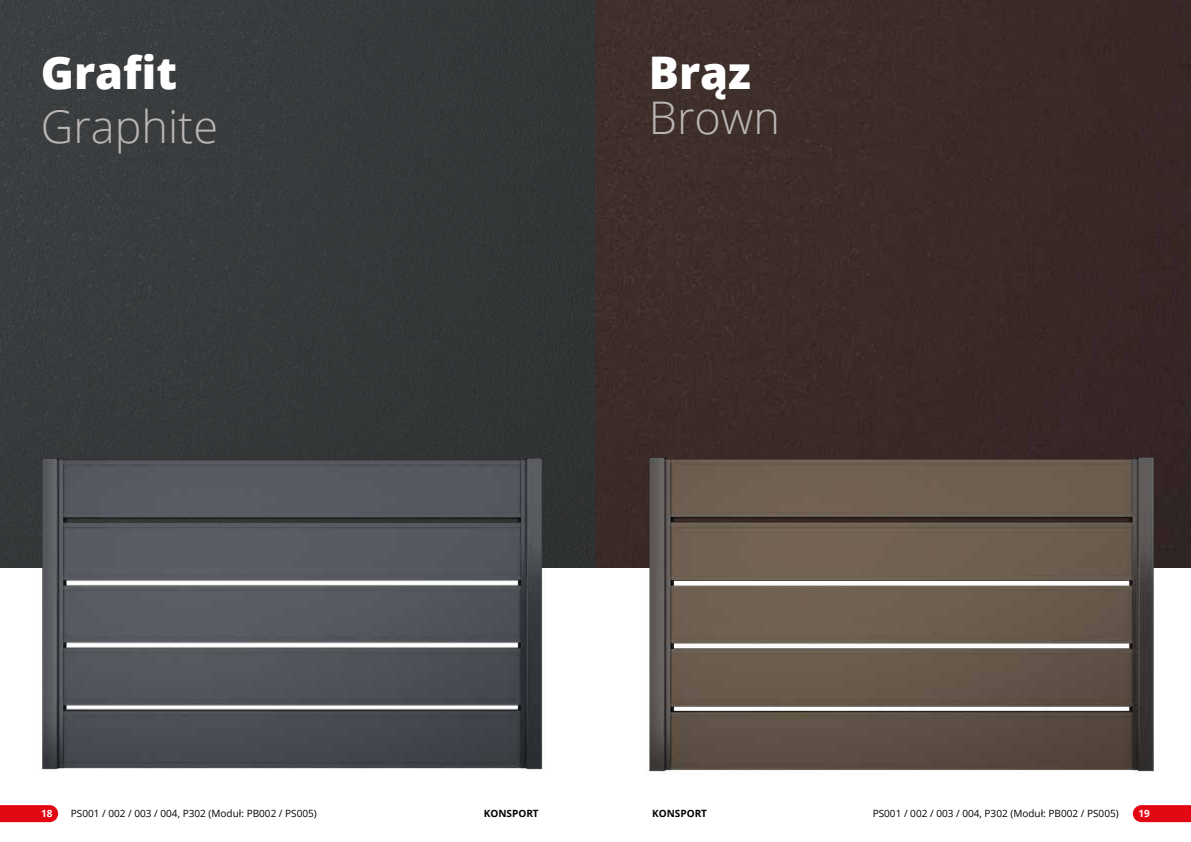
<style>
.page{position:relative;width:1191px;height:842px;background:#fff}
.page>*{position:absolute;margin:0;border:0;box-sizing:border-box;transform-origin:0 0}
.t1{font:300 45px "Open Sans";color:#bab6b5}
.t2{font:800 45px "Open Sans";color:#fff}
.t3{font:10px "Open Sans";color:#000}
.t4{font:700 10px "Open Sans";color:#000}
.t5{font:700 10px "Open Sans";color:#fff}
</style>
<div class="page">
<div style="left:0;top:0;width:595px;height:567px;background:#36393b"></div>
<img style="left:30px;top:450px;width:537px;height:320px">
<div style="left:595px;top:0;width:596px;height:567px;background:#3a2b26"></div>
<img style="left:636px;top:454px;width:543px;height:320px">
<svg style="left:0;top:805px;width:58px;height:17px"></svg>
<svg style="left:1132px;top:805px;width:59px;height:17px"></svg>
<h1 class="t2" style="left:41px;top:38px;width:138px">Grafit</h1>
<h1 class="t1" style="left:41px;top:96px;width:179px">Graphite</h1>
<h1 class="t2" style="left:649px;top:38px;width:104px">Brąz</h1>
<h1 class="t1" style="left:649px;top:87px;width:133px">Brown</h1>
<p class="t5" style="left:41px;top:807px;width:13px">18</p>
<p class="t3" style="left:71px;top:807px;width:247px">PS001 / 002 / 003 / 004, P302 (Moduł: PB002 / PS005)</p>
<p class="t4" style="left:484px;top:807px;width:56px">KONSPORT</p>
<p class="t4" style="left:652px;top:807px;width:56px">KONSPORT</p>
<p class="t3" style="left:872px;top:807px;width:247px">PS001 / 002 / 003 / 004, P302 (Moduł: PB002 / PS005)</p>
<p class="t5" style="left:1138px;top:807px;width:13px">19</p>
</div>
